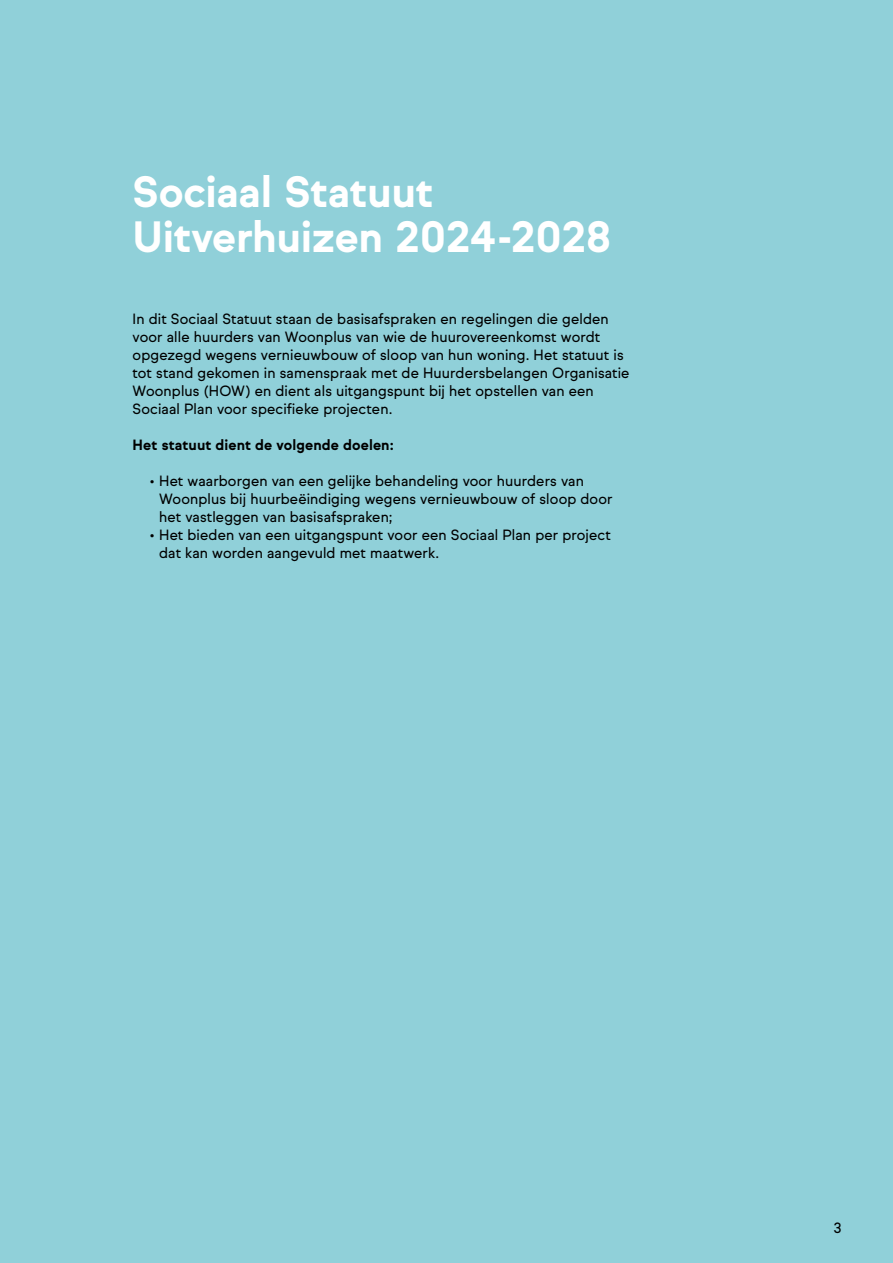
<style>
.page{position:relative;width:893px;height:1263px;background:#90d0d9}
.page>*{position:absolute;margin:0;border:0;box-sizing:border-box;transform-origin:0 0}
.Kop{font:700 42px/45px "Sul Sans";letter-spacing:-.01em;color:#fff}
.Plat{font:14.25px/18px "Sul Sans";letter-spacing:.01em;color:#000}
.Tussenkop{font:700 14.25px "Sul Sans";letter-spacing:.01em;color:#000}
</style>
<div class="page">
<p class="Kop" style="left:133px;top:170px;width:481px">Sociaal Statuut<br>Uitverhuizen 2024-2028</p>
<p class="Plat" style="left:133px;top:310px;width:498px">In dit Sociaal Statuut staan de basisafspraken en regelingen die gelden voor alle huurders van Woonplus van wie de huurovereenkomst wordt opgezegd wegens vernieuwbouw of sloop van hun woning. Het statuut is tot stand gekomen in samenspraak met de Huurdersbelangen Organisatie Woonplus (HOW) en dient als uitgangspunt bij het opstellen van een Sociaal Plan voor specifieke projecten.</p>
<p class="Tussenkop" style="left:133px;top:436px;width:263px">Het statuut dient de volgende doelen:</p>
<p class="Plat" style="left:159px;top:472px;width:455px;text-indent:-10px">• Het waarborgen van een gelijke behandeling voor huurders van<br>Woonplus bij huurbeëindiging wegens vernieuwbouw of sloop door het vastleggen van basisafspraken;</p>
<p class="Plat" style="left:159px;top:526px;width:453px;text-indent:-10px">• Het bieden van een uitgangspunt voor een Sociaal Plan per project dat kan worden aangevuld met maatwerk.</p>
<p class="Plat" style="left:834px;top:1219px;width:10px">3</p>
</div>
